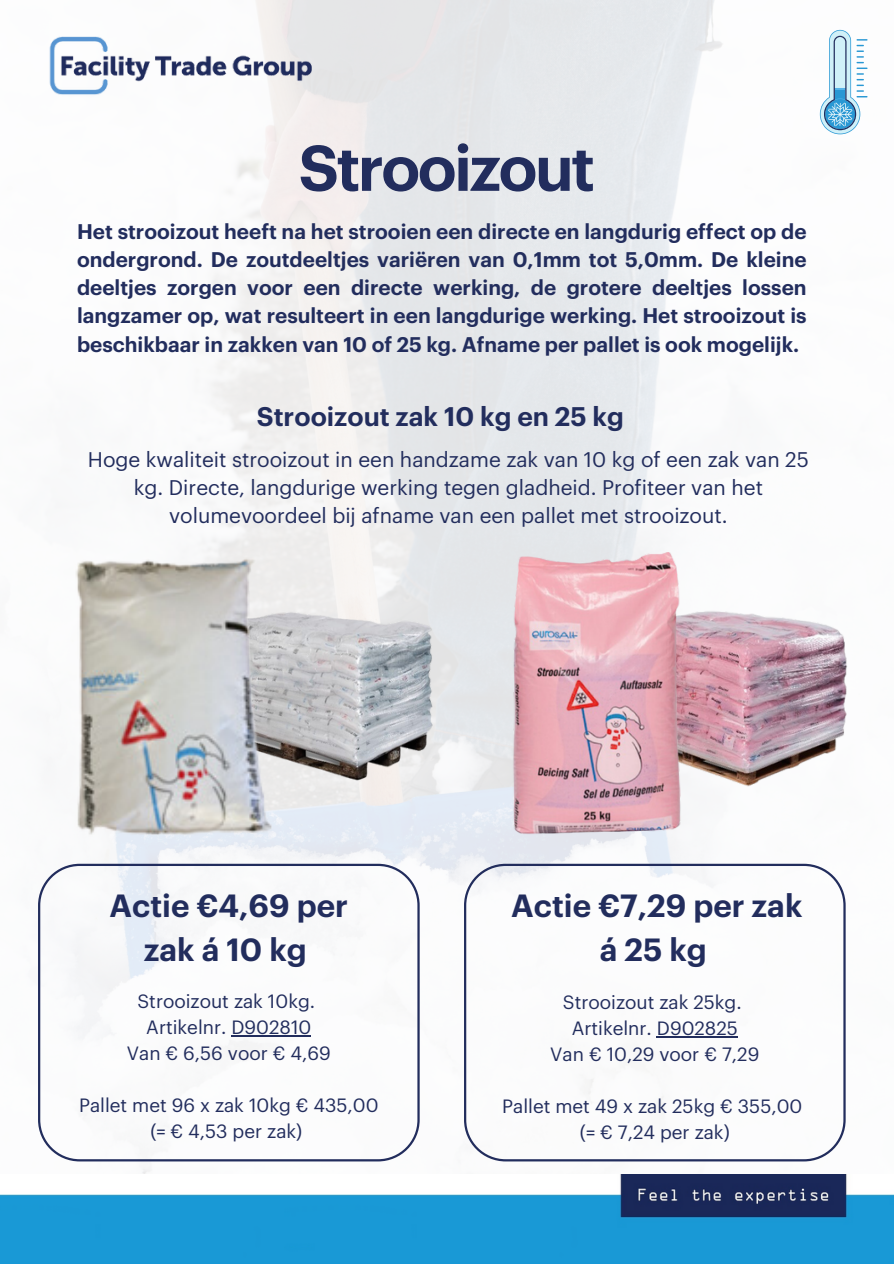
<style>
.page{position:relative;width:894px;height:1264px;background:#fff}
.page>*{position:absolute;margin:0;border:0;box-sizing:border-box;transform-origin:0 0}
.t1{font:600 63.15px "Graphik";letter-spacing:-.04em;color:#222d5d}
.t2{font:600 31.35px/43.8px "Graphik";color:#222d5d;text-align:center}
.t3{font:600 26.4px "Graphik";color:#222d5d}
.t4{font:600 20.7px/28.2px "Graphik";color:#222d5d;text-align:justify}
.t5{font:20.7px/28.2px "Graphik";color:#222d5d;text-align:center}
.t6{font:18.9px/25.8px "Graphik";color:#222d5d;text-align:center}
</style>
<div class="page">
<img style="left:74px;top:0;width:794px;height:1174px">
<img style="left:0;top:1174px;width:893px;height:89px">
<img style="left:49px;top:30px;width:276px;height:84px">
<svg style="left:38px;top:863px;width:381px;height:298px"></svg>
<svg style="left:464px;top:863px;width:381px;height:298px"></svg>
<img style="left:278px;top:602px;width:162px;height:184px">
<img style="left:74px;top:553px;width:204px;height:288px">
<img style="left:696px;top:604px;width:158px;height:185px">
<img style="left:502px;top:553px;width:194px;height:288px">
<svg style="left:819px;top:30px;width:47px;height:104px"></svg>
<hr style="left:231px;top:1035px;width:80px;height:1px;background:#222d5d">
<hr style="left:656px;top:1036px;width:81px;height:1px;background:#222d5d">
<p class="t1" style="left:298px;top:139px;width:298px">Strooizout</p>
<p class="t4" style="left:77px;top:218px;width:731px">Het strooizout heeft na het strooien een directe en langdurig effect op de ondergrond. De zoutdeeltjes variëren van 0,1mm tot 5,0mm. De kleine deeltjes zorgen voor een directe werking, de grotere deeltjes lossen langzamer op, wat resulteert in een langdurige werking. Het strooizout is beschikbaar in zakken van 10 of 25 kg. Afname per pallet is ook mogelijk.</p>
<p class="t3" style="left:257px;top:404px;width:368px">Strooizout zak 10 kg en 25 kg</p>
<p class="t5" style="left:88px;top:446px;width:722px">Hoge kwaliteit strooizout in een handzame zak van 10 kg of een zak van 25 kg. Directe, langdurige werking tegen gladheid. Profiteer van het volumevoordeel bij afname van een pallet met strooizout.</p>
<p class="t2" style="left:110px;top:885px;width:240px">Actie €4,69 per zak á 10 kg</p>
<h2 class="t6" style="left:137px;top:989px;width:179px">Strooizout zak 10kg.</h2>
<p class="t6" style="left:146px;top:1015px;width:166px">Artikelnr. D902810</p>
<p class="t6" style="left:127px;top:1040px;width:205px">Van € 6,56 voor € 4,69</p>
<p class="t6" style="left:79px;top:1092px;width:301px">Pallet met 96 x zak 10kg € 435,00 (= € 4,53 per zak)</p>
<p class="t2" style="left:511px;top:885px;width:292px">Actie €7,29 per zak á 25 kg</p>
<h2 class="t6" style="left:562px;top:990px;width:180px">Strooizout zak 25kg.</h2>
<p class="t6" style="left:571px;top:1016px;width:168px">Artikelnr. D902825</p>
<p class="t6" style="left:550px;top:1042px;width:210px">Van € 10,29 voor € 7,29</p>
<p class="t6" style="left:502px;top:1093px;width:301px">Pallet met 49 x zak 25kg € 355,00</p>
<p class="t6" style="left:579px;top:1119px;width:151px">(= € 7,24 per zak)</p>
</div>
